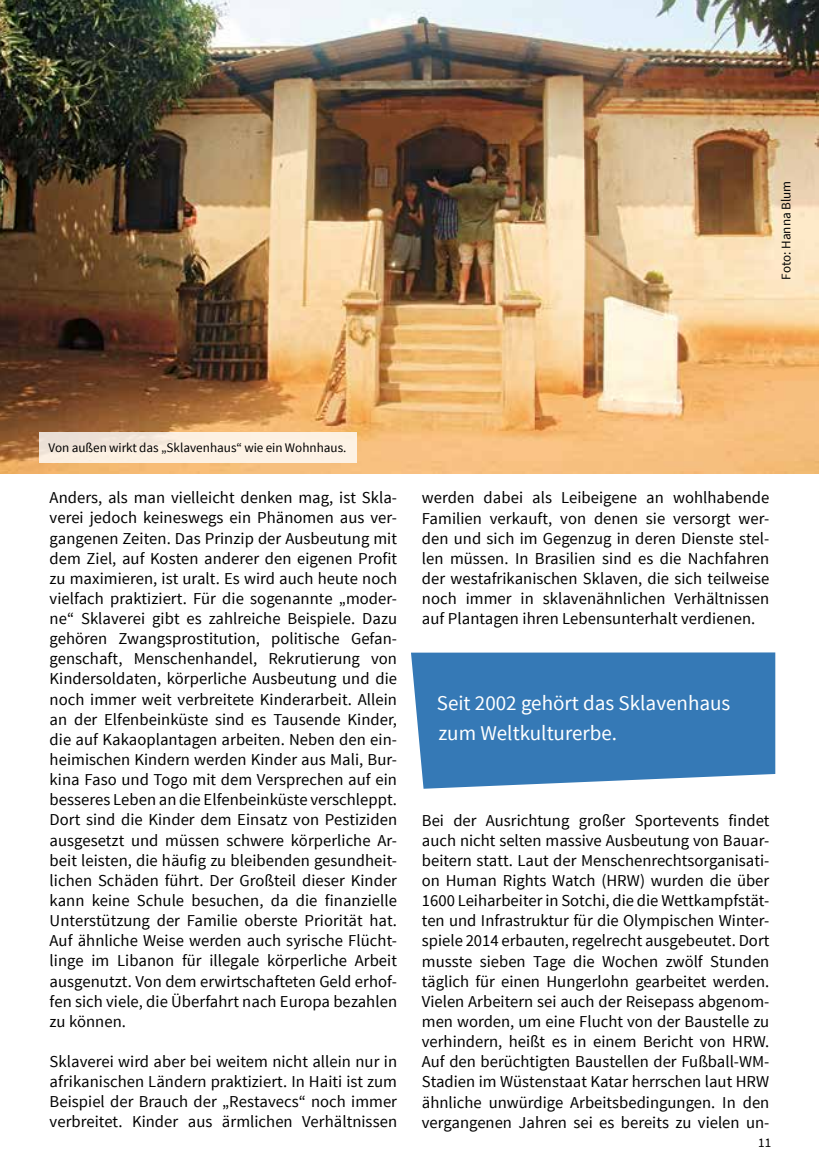
<style>
.page{position:relative;width:819px;height:1166px;background:#fff}
.page>*{position:absolute;margin:0;border:0;box-sizing:border-box;transform-origin:0 0}
.t1{font:21px/30.1px "Source Sans Pro";color:#fff}
.t2{font:16.62px/20.1px "Source Sans Pro";letter-spacing:.005em;color:#000;text-align:justify}
.t3{font:13.12px "Source Sans Pro";color:#000}
</style>
<div class="page">
<svg style="left:411px;top:652px;width:364px;height:137px;background:#4483bb"></svg>
<img style="left:0;top:0;width:819px;height:473px">
<div style="left:39px;top:432px;width:317px;height:31px;background:linear-gradient(to right,#f2e6da,#fff5e7)"></div>
<p class="t3" style="left:777px;top:280px;width:100px;rotate:-90deg">Foto: Hanna Blum</p>
<p class="t3" style="left:49px;top:440px;width:299px">Von außen wirkt das „Sklavenhaus“ wie ein Wohnhaus.</p>
<p class="t2" style="left:50px;top:488px;width:349px">Anders, als man vielleicht denken mag, ist Skla&shy;verei jedoch keineswegs ein Phänomen aus ver&shy;gangenen Zeiten. Das Prinzip der Ausbeutung mit dem Ziel, auf Kosten anderer den eigenen Profit zu maximieren, ist uralt. Es wird auch heute noch vielfach praktiziert. Für die sogenannte „moder&shy;ne“ Sklaverei gibt es zahlreiche Beispiele. Dazu gehören Zwangsprostitution, politische Gefan&shy;genschaft, Menschenhandel, Rekrutierung von Kindersoldaten, körperliche Ausbeutung und die noch immer weit verbreitete Kinderarbeit. Allein an der Elfenbeinküste sind es Tausende Kinder, die auf Kakaoplantagen arbeiten. Neben den ein&shy;heimischen Kindern werden Kinder aus Mali, Bur&shy;kina Faso und Togo mit dem Versprechen auf ein besseres Leben an die Elfenbeinküste verschleppt.<br>Dort sind die Kinder dem Einsatz von Pestiziden ausgesetzt und müssen schwere körperliche Ar&shy;beit leisten, die häufig zu bleibenden gesundheit&shy;lichen Schäden führt. Der Großteil dieser Kinder kann keine Schule besuchen, da die finanzielle Unterstützung der Familie oberste Priorität hat.<br>Auf ähnliche Weise werden auch syrische Flücht&shy;linge im Libanon für illegale körperliche Arbeit ausgenutzt. Von dem erwirtschafteten Geld erhof&shy;fen sich viele, die Überfahrt nach Europa bezahlen zu können.</p>
<p class="t2" style="left:50px;top:1052px;width:349px">Sklaverei wird aber bei weitem nicht allein nur in afrikanischen Ländern praktiziert. In Haiti ist zum Beispiel der Brauch der „Restavecs“ noch immer verbreitet. Kinder aus ärmlichen Verhältnissen</p>
<p class="t2" style="left:422px;top:488px;width:349px">werden dabei als Leibeigene an wohlhabende Familien verkauft, von denen sie versorgt wer&shy;den und sich im Gegenzug in deren Dienste stel&shy;len müssen. In Brasilien sind es die Nachfahren der westafrikanischen Sklaven, die sich teilweise noch immer in sklavenähnlichen Verhältnissen auf Plantagen ihren Lebensunterhalt verdienen.</p>
<p class="t1" style="left:437px;top:688px;width:295px">Seit 2002 gehört das Sklavenhaus zum Weltkulturerbe.</p>
<p class="t2" style="left:422px;top:810px;width:349px">Bei der Ausrichtung großer Sportevents findet auch nicht selten massive Ausbeutung von Bauar&shy;beitern statt. Laut der Menschenrechtsorganisati&shy;on Human Rights Watch (HRW) wurden die über 1600 Leiharbeiter in Sotchi, die die Wettkampfstät&shy;ten und Infrastruktur für die Olympischen Winter&shy;spiele 2014 erbauten, regelrecht ausgebeutet. Dort musste sieben Tage die Wochen zwölf Stunden täglich für einen Hungerlohn gearbeitet werden.<br>Vielen Arbeitern sei auch der Reisepass abgenom&shy;men worden, um eine Flucht von der Baustelle zu verhindern, heißt es in einem Bericht von HRW.<br>Auf den berüchtigten Baustellen der Fußball-WM-Stadien im Wüstenstaat Katar herrschen laut HRW ähnliche unwürdige Arbeitsbedingungen. In den vergangenen Jahren sei es bereits zu vielen un-</p>
<p class="t3" style="left:758px;top:1135px;width:15px">11</p>
</div>
